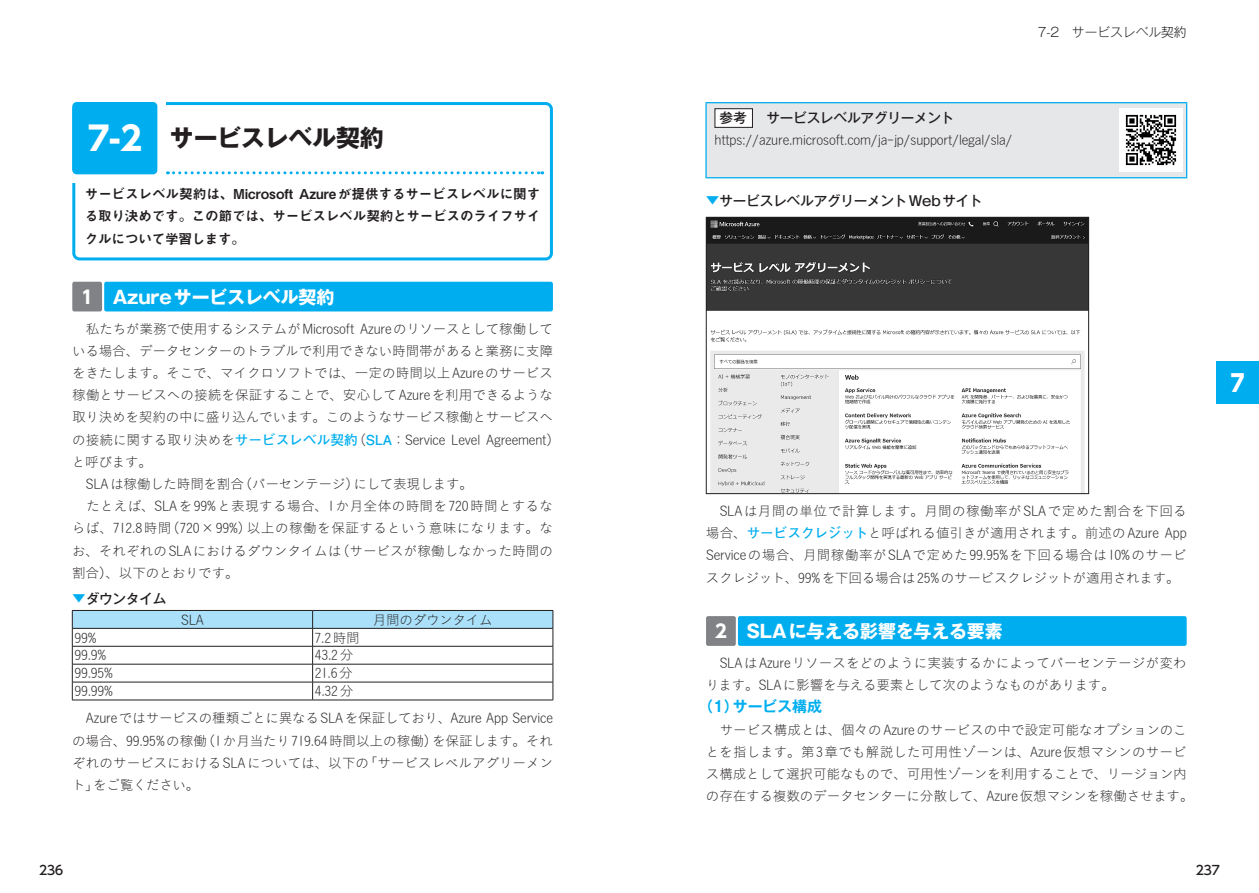
<style>
.page{position:relative;width:1259px;height:893px;background:#fff}
.page>*{position:absolute;margin:0;border:0;box-sizing:border-box;transform-origin:0 0}
.t1{font:700 33px "MO Clear Tone SG";color:#fff}
.t2{font:700 24px "Gothic MB101 Pro";letter-spacing:-.01em;color:#231f20}
.t3{font:800 23.4px "MO Clear Tone SG";color:#fff;scale:.9 1}
.t4{font:700 18px "Gothic MB101 Pro";letter-spacing:-.01em;color:#fff}
.t5{font:700 15px "Gothic MB101 Pro De";letter-spacing:-.01em;color:#00aeef}
.t6{font:13.65px/22.2px "Koburina Go Std W1";letter-spacing:-.01em;color:#231f20}
.t7{font:13.65px/22.2px "Midashi Go Pro MB31";letter-spacing:-.02em;color:#231f20;text-align:justify}
.t8{font:500 13.65px "Gothic MB101 Pro";letter-spacing:-.015em;color:#231f20}
.t9{font:13.65px "Koburina Go Std W1";letter-spacing:-.03em;color:#231f20}
.t10{font:300 12.75px "Gothic MB101 Pro";color:#231f20}
.t11{font:500 12.75px "MO Clear Tone SG";color:#231f20}
.s1{font-family:"MO Clear Tone SG"}
.s2{font-family:"Futo Go B101 Pro";font-weight:700;color:#00aeef}
.s3{color:#00aeef}
</style>
<div class="page">
<div style="left:1216px;top:361px;width:43px;height:43px;background:#00aeef"></div>
<div style="left:104px;top:282px;width:449px;height:29px;background:#00aeef;border-radius:2px"></div>
<div style="left:72px;top:282px;width:30px;height:29px;background:#808285;border-radius:2px"></div>
<svg style="left:72px;top:610px;width:482px;height:90px"></svg>
<hr style="left:72px;top:700px;width:241px;height:1px;background:#231f20">
<hr style="left:313px;top:700px;width:240px;height:1px;background:#231f20">
<div style="left:72px;top:102px;width:481px;height:158px;border:3px solid #00aeef;border-radius:6px"></div>
<div style="left:153px;top:102px;width:13px;height:9px;background:#fff"></div>
<div style="left:72px;top:170px;width:9px;height:13px;background:#fff"></div>
<div style="left:72px;top:102px;width:85px;height:72px;background:#00aeef;border-radius:4px"></div>
<svg style="left:167px;top:171px;width:376px;height:3px"></svg>
<div style="left:706px;top:103px;width:480px;height:75px;background:#e6e7e9"></div>
<hr style="left:705px;top:102px;width:482px;height:1px;background:#00aeef">
<hr style="left:705px;top:103px;width:1px;height:74px;background:#00aeef">
<hr style="left:1186px;top:103px;width:1px;height:74px;background:#00aeef">
<hr style="left:705px;top:177px;width:482px;height:1px;background:#00aeef">
<div style="left:715px;top:109px;width:37px;height:18px;background:#fff"></div>
<div style="left:714px;top:108px;width:39px;height:20px;border:1px solid #231f20"></div>
<img style="left:708px;top:219px;width:379px;height:273px">
<div style="left:706px;top:217px;width:383px;height:277px;border:1px solid #231f20"></div>
<div style="left:738px;top:616px;width:448px;height:30px;background:#00aeef;border-radius:2px"></div>
<div style="left:706px;top:616px;width:30px;height:30px;background:#808285;border-radius:2px"></div>
<img style="left:1119px;top:108px;width:63px;height:63px">
<p class="t10" style="left:1037px;top:21px;width:150px">7-2　サービスレベル契約</p>
<h1 class="t1" style="left:88px;top:115px;width:55px">7-2</h1>
<h2 class="t2" style="left:170px;top:118px;width:215px">サービスレベル契約</h2>
<p class="t7" style="left:85px;top:181px;width:457px">サービスレベル契約は、Microsoft Azureが提供するサービスレベルに関する取り決めです。この節では、サービスレベル契約とサービスのライフサイクルについて学習します。</p>
<h3 class="t4" style="left:81px;top:282px;width:254px"><span class="s1">1</span> Azureサービスレベル契約</h3>
<p class="t6" style="left:72px;top:317px;width:489px">　私たちが業務で使用するシステムがMicrosoft Azureのリソースとして稼働している場合、データセンターのトラブルで利用できない時間帯があると業務に支障をきたします。そこで、マイクロソフトでは、一定の時間以上Azureのサービス稼働とサービスへの接続を保証することで、安心してAzureを利用できるような取り決めを契約の中に盛り込んでいます。このようなサービス稼働とサービスへの接続に関する取り決めを<span class="s2">サービスレベル契約</span>（<span class="s2">SLA</span>：Service Level Agreement）と呼びます。<br>　SLAは稼働した時間を割合（パーセンテージ）にして表現します。<br>　たとえば、SLAを99%と表現する場合、1か月全体の時間を720時間とするならば、712.8時間（720×99%）以上の稼働を保証するという意味になります。なお、それぞれのSLAにおけるダウンタイムは（サービスが稼働しなかった時間の割合）、以下のとおりです。</p>
<p class="t8" style="left:72px;top:588px;width:96px"><span class="s3">▼</span>ダウンタイム</p>
<p class="t6" style="left:181px;top:608px;width:24px">SLA</p>
<p class="t9" style="left:373px;top:609px;width:121px">月間のダウンタイム</p>
<p class="t6" style="left:74px;top:626px;width:24px">99%</p>
<p class="t6" style="left:315px;top:626px;width:47px">7.2時間</p>
<p class="t6" style="left:74px;top:644px;width:34px">99.9%</p>
<p class="t6" style="left:315px;top:644px;width:40px">43.2分</p>
<p class="t6" style="left:74px;top:662px;width:40px">99.95%</p>
<p class="t6" style="left:315px;top:662px;width:40px">21.6分</p>
<p class="t6" style="left:74px;top:680px;width:40px">99.99%</p>
<p class="t6" style="left:72px;top:677px;width:482px;line-height:27.2px;text-indent:242px">4.32分<br>　Azureではサービスの種類ごとに異なるSLAを保証しており、Azure App Service</p>
<p class="t6" style="left:72px;top:729px;width:483px;text-align:justify">の場合、99.95%の稼働（1か月当たり719.64時間以上の稼働）を保証します。それぞれのサービスにおけるSLAについては、以下の「サービスレベルアグリーメント」をご覧ください。</p>
<p class="t8" style="left:719px;top:107px;width:236px">参考　サービスレベルアグリーメント</p>
<p class="t6" style="left:714px;top:129px;width:300px">https://azure.microsoft.com/ja-jp/support/legal/sla/</p>
<p class="t8" style="left:706px;top:189px;width:278px"><span class="s3">▼</span>サービスレベルアグリーメントWebサイト</p>
<p class="t6" style="left:706px;top:499px;width:482px;text-align:justify">　SLAは月間の単位で計算します。月間の稼働率がSLAで定めた割合を下回る場合、<span class="s2">サービスクレジット</span>と呼ばれる値引きが適用されます。前述のAzure App Serviceの場合、月間稼働率がSLAで定めた99.95%を下回る場合は10%のサービスクレジット、99%を下回る場合は25%のサービスクレジットが適用されます。</p>
<h3 class="t4" style="left:715px;top:616px;width:289px"><span class="s1">2</span> SLAに与える影響を与える要素</h3>
<p class="t6" style="left:705px;top:651px;width:483px">　SLAはAzureリソースをどのように実装するかによってパーセンテージが変わります。SLAに影響を与える要素として次のようなものがあります。</p>
<p class="t5" style="left:698px;top:694px;width:125px">（1）サービス構成</p>
<p class="t6" style="left:706px;top:718px;width:489px">　サービス構成とは、個々のAzureのサービスの中で設定可能なオプションのことを指します。第3章でも解説した可用性ゾーンは、Azure仮想マシンのサービス構成として選択可能なもので、可用性ゾーンを利用することで、リージョン内の存在する複数のデータセンターに分散して、Azure仮想マシンを稼働させます。</p>
<h3 class="t3" style="left:1230px;top:366px;width:17px">7</h3>
<p class="t11" style="left:39px;top:861px;width:26px">236</p>
<p class="t11" style="left:1196px;top:861px;width:26px">237</p>
</div>
